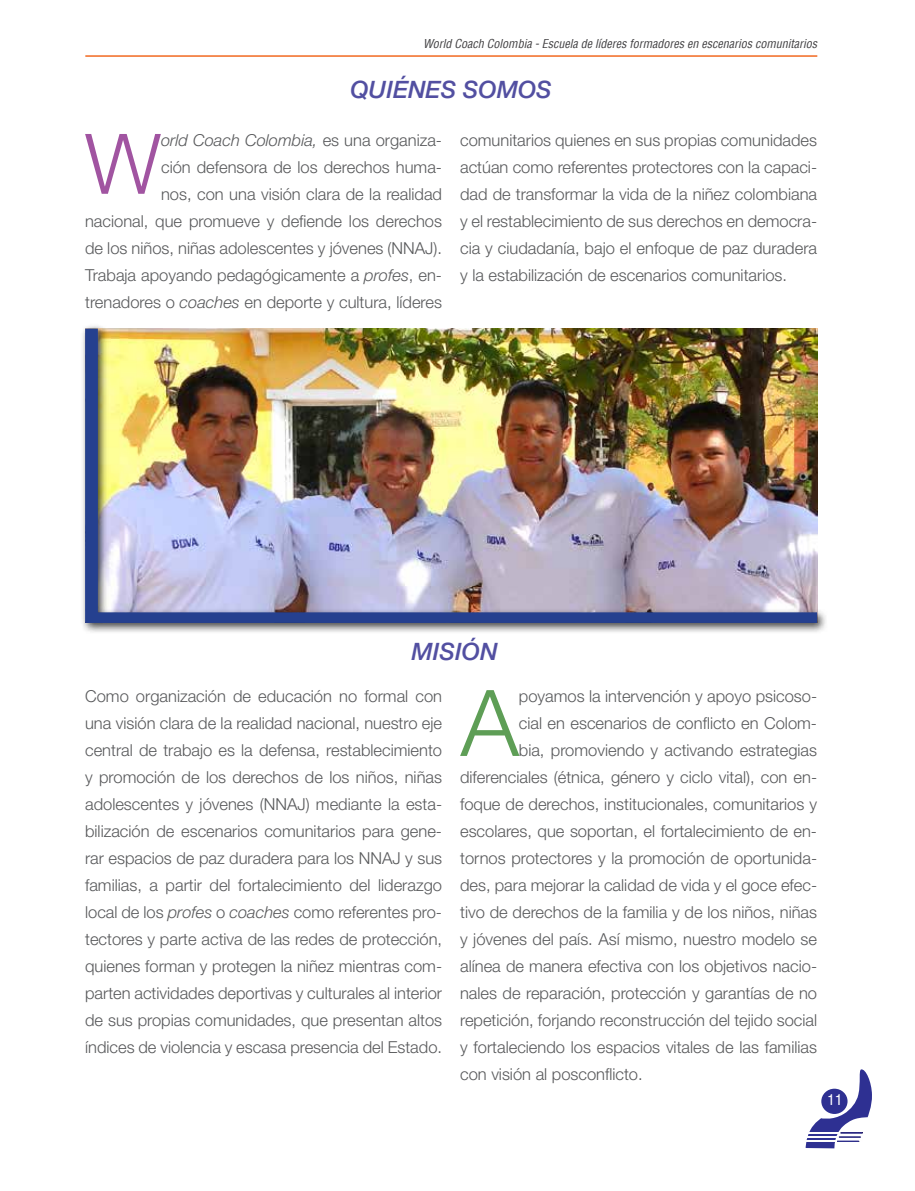
<style>
.page{position:relative;width:915px;height:1191px;background:#fff}
.page>*{position:absolute;margin:0;border:0;box-sizing:border-box;transform-origin:0 0}
.t1{font:300 92.1px "Helvetica Neue LT Std";color:#5e9e56}
.t2{font:300 83.7px "Helvetica Neue LT Std";color:#a154a1}
.t3{font:italic 500 24px "Helvetica Neue LT Std";color:#524fa1}
.t4{font:300 16.5px/27px "Helvetica Neue LT Std";color:#58595b;text-align:justify}
.t5{font:100 condensed 16.5px "Helvetica";color:#fff}
.t6{font:italic condensed 12px "Helvetica";color:#414042}
.s1{font-style:italic}
</style>
<div class="page">
<svg style="left:805px;top:1069px;width:66px;height:79px"></svg>
<hr style="left:85px;top:55px;width:732px;height:2px;background:#f26921">
<div style="left:80px;top:323px;width:748px;height:311px;background:#000;opacity:.75"></div>
<img style="left:85px;top:328px;width:731px;height:295px">
<p class="t6" style="left:423px;top:36px;width:395px">World Coach Colombia - Escuela de líderes formadores en escenarios comunitarios</p>
<h3 class="t3" style="left:350px;top:75px;width:16px">QUIÉN</h3>
<h3 class="t3" style="left:425px;top:75px;width:56px">ES SOMOS</h3>
<p class="t4" style="left:85px;top:126px;width:358px;text-align:right"><span class="s1">orld Coach Colombia,</span> es una organiza-<br>ción defensora de los derechos huma-<br>nos, con una visión clara de la realidad<br>nacional, que promueve y defiende los derechos de los niños, niñas adolescentes y jóvenes (NNAJ).<br>Trabaja apoyando pedagógicamente a <span class="s1">profes</span>, en&shy;trenadores o <span class="s1">coaches</span> en deporte y cultura, líderes</p>
<p class="t4" style="left:460px;top:126px;width:358px">comunitarios quienes en sus propias comunidades actúan como referentes protectores con la capaci&shy;dad de transformar la vida de la niñez colombiana y el restablecimiento de sus derechos en democra&shy;cia y ciudadanía, bajo el enfoque de paz duradera y la estabilización de escenarios comunitarios.</p>
<h2 class="t2" style="left:85px;top:113px;width:77px">W</h2>
<h3 class="t3" style="left:411px;top:638px;width:16px">MISIÓN</h3>
<p class="t4" style="left:85px;top:682px;width:358px">Como organización de educación no formal con una visión clara de la realidad nacional, nuestro eje central de trabajo es la defensa, restablecimiento y promoción de los derechos de los niños, niñas adolescentes y jóvenes (NNAJ) mediante la esta&shy;bilización de escenarios comunitarios para gene&shy;rar espacios de paz duradera para los NNAJ y sus familias, a partir del fortalecimiento del liderazgo local de los <span class="s1">profes</span> o <span class="s1">coaches</span> como referentes pro&shy;tectores y parte activa de las redes de protección, quienes forman y protegen la niñez mientras com&shy;parten actividades deportivas y culturales al interior de sus propias comunidades, que presentan altos índices de violencia y escasa presencia del Estado.</p>
<h1 class="t1" style="left:460px;top:667px;width:60px">A</h1>
<p class="t4" style="left:518px;top:682px;width:300px">poyamos la intervención y apoyo psicoso-</p>
<p class="t4" style="left:518px;top:709px;width:299px">cial en escenarios de conflicto en Colom-</p>
<p class="t4" style="left:518px;top:736px;width:299px">bia, promoviendo y activando estrategias</p>
<p class="t4" style="left:460px;top:763px;width:358px">diferenciales (étnica, género y ciclo vital), con en-</p>
<p class="t4" style="left:460px;top:790px;width:358px">foque de derechos, institucionales, comunitarios y</p>
<p class="t4" style="left:460px;top:817px;width:358px">escolares, que soportan, el fortalecimiento de en-</p>
<p class="t4" style="left:460px;top:844px;width:358px">tornos protectores y la promoción de oportunida-</p>
<p class="t4" style="left:460px;top:871px;width:358px">des, para mejorar la calidad de vida y el goce efec-</p>
<p class="t4" style="left:460px;top:898px;width:358px">tivo de derechos de la familia y de los niños, niñas</p>
<p class="t4" style="left:460px;top:925px;width:358px">y jóvenes del país. Así mismo, nuestro modelo se</p>
<p class="t4" style="left:460px;top:952px;width:358px">alínea de manera efectiva con los objetivos nacio-</p>
<p class="t4" style="left:460px;top:979px;width:358px">nales de reparación, protección y garantías de no</p>
<p class="t4" style="left:460px;top:1006px;width:358px">repetición, forjando reconstrucción del tejido social</p>
<p class="t4" style="left:460px;top:1033px;width:358px">y fortaleciendo los espacios vitales de las familias</p>
<p class="t4" style="left:460px;top:1060px;width:184px">con visión al posconflicto.</p>
<p class="t5" style="left:827px;top:1093px;width:16px">11</p>
</div>
